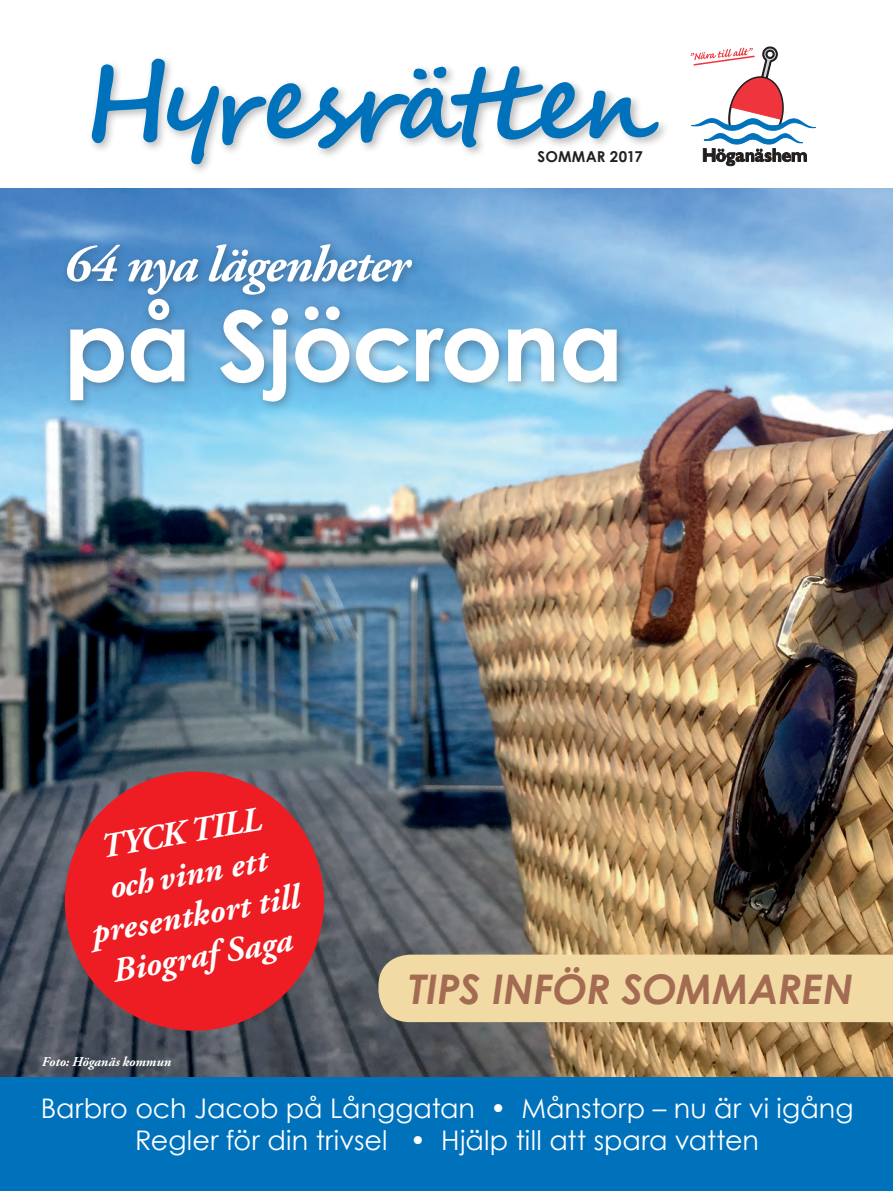
<style>
.page{position:relative;width:893px;height:1191px;background:#fff}
.page>*{position:absolute;margin:0;border:0;box-sizing:border-box;transform-origin:0 0}
.t1{font:700 97.35px "Century Gothic";letter-spacing:-.015em;color:#fff}
.t2{font:italic 700 51.3px "Adobe Garamond Pro";letter-spacing:-.025em;color:#fff}
.t3{font:italic 700 40.8px "Century Gothic";letter-spacing:-.01em;color:#a46b53}
.t4{font:italic 700 34.5px/41.4px "Adobe Garamond Pro";color:#fff;text-align:center}
.t5{font:27px/32.4px "Century Gothic";letter-spacing:.005em;color:#fff;text-align:center}
.t6{font:700 15px "Century Gothic";color:#231f20}
.t7{font:italic 700 13.5px "Adobe Garamond Pro";letter-spacing:-.005em;color:#fff}
</style>
<div class="page">
<div style="left:0;top:1063px;width:893px;height:128px;background:#0072bc"></div>
<img style="left:0;top:188px;width:893px;height:888px">
<div style="left:378px;top:954px;width:515px;height:68px;background:#f2daa5"></div>
<div style="left:65px;top:771px;width:259px;height:259px;background:#ee1d23;border-radius:50%"></div>
<div style="left:62px;top:239px;width:566px;height:173px;background:#231f20;opacity:.3"></div>
<svg style="left:690px;top:46px;width:126px;height:120px"></svg>
<svg style="left:92px;top:59px;width:567px;height:105px"></svg>
<p class="t6" style="left:537px;top:147px;width:107px">SOMMAR 2017</p>
<h2 class="t2" style="left:64px;top:235px;width:347px">64 nya lägenheter</h2>
<h1 class="t1" style="left:64px;top:285px;width:561px">på Sjöcrona</h1>
<p class="t4" style="left:74px;top:831px;width:212px;rotate:-10deg">TYCK TILL och vinn ett presentkort till<br>Biograf Saga</p>
<p class="t7" style="left:42px;top:1054px;width:131px">Foto: Höganäs kommun</p>
<h3 class="t3" style="left:409px;top:962px;width:446px">TIPS INFÖR SOMMAREN</h3>
<p class="t5" style="left:41px;top:1091px;width:814px">Barbro och Jacob på Långgatan • Månstorp – nu är vi igång<br>Regler för din trivsel • Hjälp till att spara vatten</p>
</div>
